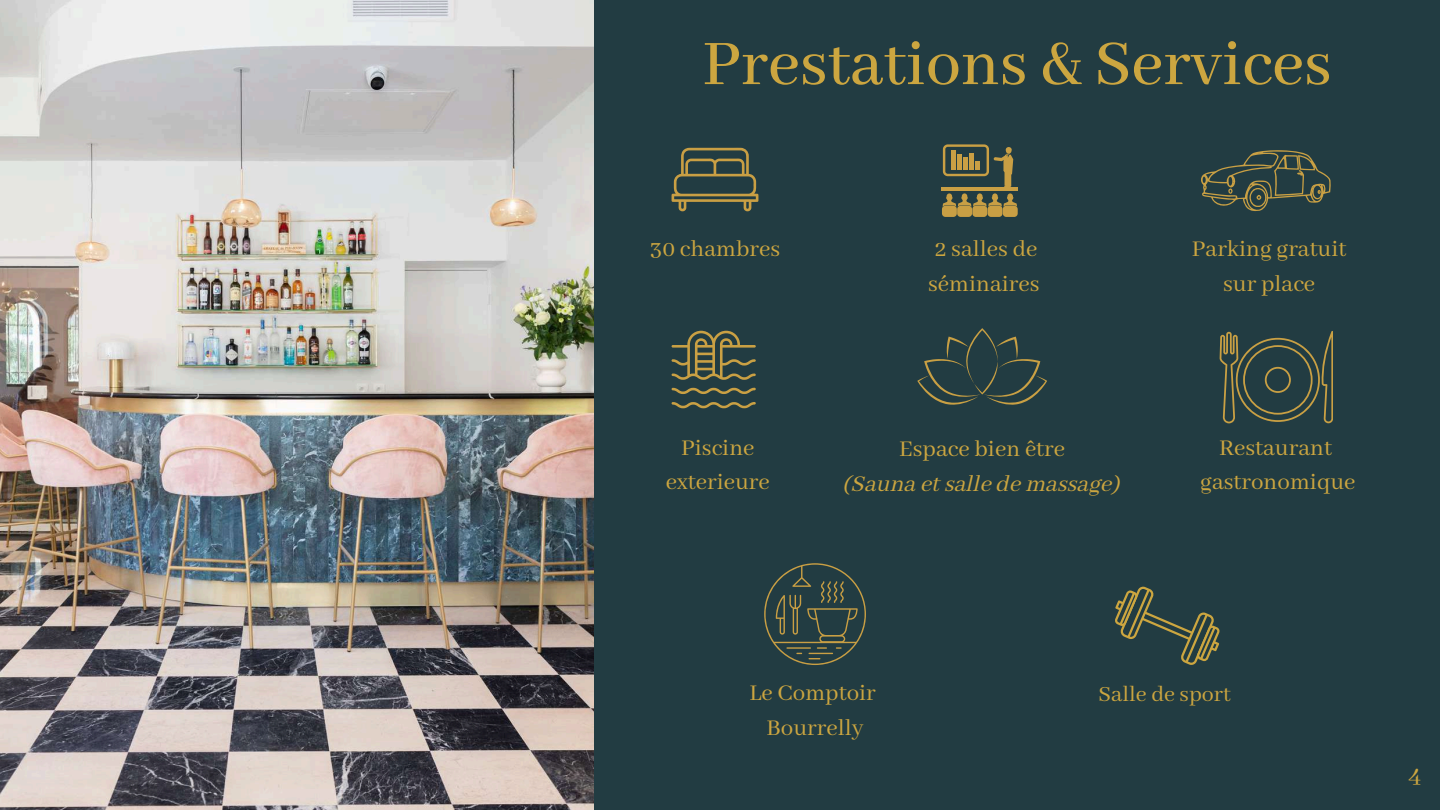
<style>
.page{position:relative;width:1440px;height:810px;background:#223c42}
.page>*{position:absolute;margin:0;border:0;box-sizing:border-box;transform-origin:0 0}
.t1{font:500 70px "Abhaya Libre";color:#cca640}
.t2{font:27px "Abhaya Libre";color:#cca640}
.t3{font:25px/34.5px "Abhaya Libre";color:#cca640;text-align:center}
.t4{font:25px "CA Generated";color:#cca640}
.t5{font:24px "Abhaya Libre";color:#cca640}
</style>
<div class="page">
<img style="left:0;top:0;width:594px;height:810px">
<svg style="left:672px;top:148px;width:86px;height:63px"></svg>
<div style="left:1003px;top:206px;width:15px;height:11px;background:#c99f44;border-radius:4px"></div>
<div style="left:988px;top:206px;width:15px;height:11px;background:#c99f44;border-radius:4px"></div>
<div style="left:972px;top:206px;width:15px;height:11px;background:#c99f44;border-radius:4px"></div>
<div style="left:957px;top:206px;width:15px;height:11px;background:#c99f44;border-radius:4px"></div>
<div style="left:942px;top:206px;width:15px;height:11px;background:#c99f44;border-radius:4px"></div>
<hr style="left:941px;top:187px;width:77px;height:3px;background:#c99f44">
<svg style="left:943px;top:144px;width:74px;height:63px"></svg>
<svg style="left:1201px;top:150px;width:130px;height:61px"></svg>
<svg style="left:672px;top:331px;width:84px;height:77px"></svg>
<svg style="left:917px;top:328px;width:130px;height:77px"></svg>
<svg style="left:1220px;top:331px;width:113px;height:92px"></svg>
<svg style="left:764px;top:563px;width:102px;height:102px"></svg>
<svg style="left:1115px;top:587px;width:104px;height:78px"></svg>
<h1 class="t1" style="left:702px;top:25px;width:631px">Prestations &amp; Services</h1>
<p class="t3" style="left:650px;top:233px;width:132px">30 chambres</p>
<p class="t3" style="left:928px;top:233px;width:113px;text-align:left">2 salles de séminaires</p>
<p class="t3" style="left:1192px;top:233px;width:156px">Parking gratuit sur place</p>
<p class="t3" style="left:666px;top:431px;width:105px">Piscine exterieure</p>
<p class="t3" style="left:899px;top:433px;width:167px">Espace bien être</p>
<p class="t4" style="left:844px;top:470px;width:278px">(Sauna et salle de massage)</p>
<p class="t3" style="left:1200px;top:431px;width:157px">Restaurant gastronomique</p>
<p class="t3" style="left:750px;top:677px;width:128px">Le Comptoir<br>Bourrelly</p>
<p class="t5" style="left:1099px;top:680px;width:134px">Salle de sport</p>
<p class="t2" style="left:1408px;top:760px;width:15px">4</p>
</div>
